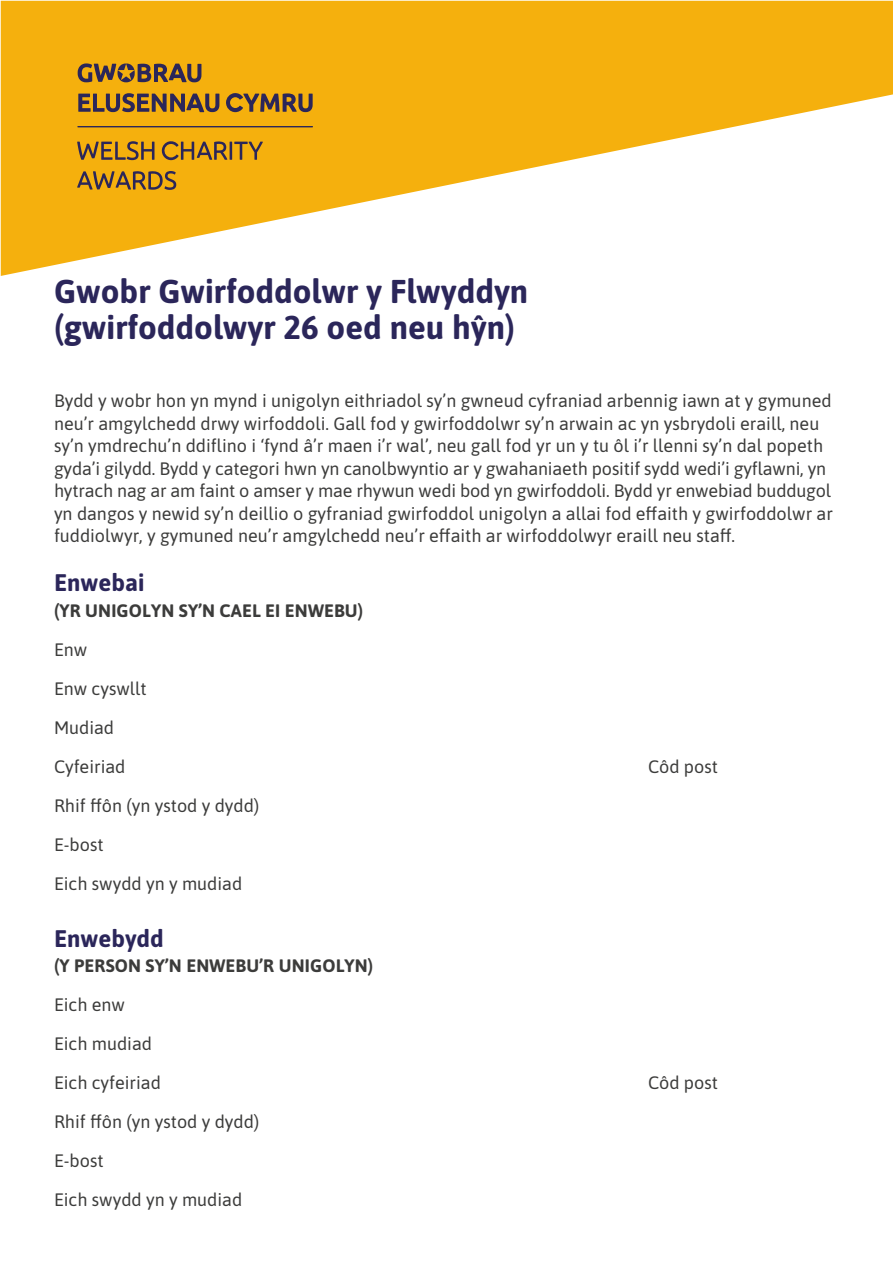
<style>
.page{position:relative;width:893px;height:1263px;background:#fff}
.page>*{position:absolute;margin:0;border:0;box-sizing:border-box;transform-origin:0 0}
.t1{font:700 33px/36px "Asap";color:#2b265a}
.t2{font:700 24px "Asap";color:#2b265a}
.t3{font:18px/39px "Asap";color:#3c3c3b}
.t4{font:700 18px "Asap";letter-spacing:.01em;color:#3c3c3b}
</style>
<div class="page">
<svg style="left:1px;top:1px;width:892px;height:275px;fill:#f5b00d"></svg>
<hr style="left:77px;top:126px;width:236px;height:1px;background:#2b2659">
<svg style="left:226px;top:93px;width:87px;height:19px;background:#906b32"></svg>
<svg style="left:78px;top:93px;width:141px;height:19px;background:#8b6834"></svg>
<svg style="left:77px;top:141px;width:77px;height:19px"></svg>
<svg style="left:77px;top:171px;width:99px;height:19px;background:#a97c29"></svg>
<svg style="left:161px;top:141px;width:102px;height:19px;background:#b18226"></svg>
<svg style="left:78px;top:63px;width:123px;height:19px;background:#8b6834"></svg>
<h1 class="t1" style="left:54px;top:271px;width:476px">Gwobr Gwirfoddolwr y Flwyddyn (gwirfoddolwyr 26 oed neu hŷn)</h1>
<p class="t3" style="left:54px;top:389px;width:780px;line-height:22.5px">Bydd y wobr hon yn mynd i unigolyn eithriadol sy’n gwneud cyfraniad arbennig iawn at y gymuned neu’r amgylchedd drwy wirfoddoli. Gall fod y gwirfoddolwr sy’n arwain ac yn ysbrydoli eraill, neu sy’n ymdrechu’n ddiflino i ‘fynd â’r maen i’r wal’, neu gall fod yr un y tu ôl i’r llenni sy’n dal popeth gyda’i gilydd. Bydd y categori hwn yn canolbwyntio ar y gwahaniaeth positif sydd wedi’i gyflawni, yn hytrach nag ar am faint o amser y mae rhywun wedi bod yn gwirfoddoli. Bydd yr enwebiad buddugol yn dangos y newid sy’n deillio o gyfraniad gwirfoddol unigolyn a allai fod effaith y gwirfoddolwr ar fuddiolwyr, y gymuned neu’r amgylchedd neu’r effaith ar wirfoddolwyr eraill neu staff.</p>
<h2 class="t2" style="left:54px;top:565px;width:92px">Enwebai</h2>
<p class="t4" style="left:54px;top:597px;width:311px">(YR UNIGOLYN SY’N CAEL EI ENWEBU)</p>
<p class="t3" style="left:54px;top:629px;width:94px">Enw<br>Enw cyswllt<br>Mudiad<br>Cyfeiriad</p>
<p class="t3" style="left:54px;top:785px;width:207px">Rhif ffôn (yn ystod y dydd)<br>E-bost<br>Eich swydd yn y mudiad</p>
<h2 class="t2" style="left:54px;top:921px;width:111px">Enwebydd</h2>
<p class="t4" style="left:54px;top:953px;width:321px">(Y PERSON SY’N ENWEBU’R UNIGOLYN)</p>
<p class="t3" style="left:54px;top:984px;width:108px">Eich enw<br>Eich mudiad<br>Eich cyfeiriad</p>
<p class="t3" style="left:54px;top:1101px;width:207px">Rhif ffôn (yn ystod y dydd)<br>E-bost<br>Eich swydd yn y mudiad</p>
<p class="t3" style="left:648px;top:746px;width:72px">Côd post</p>
<p class="t3" style="left:648px;top:1062px;width:72px">Côd post</p>
</div>
